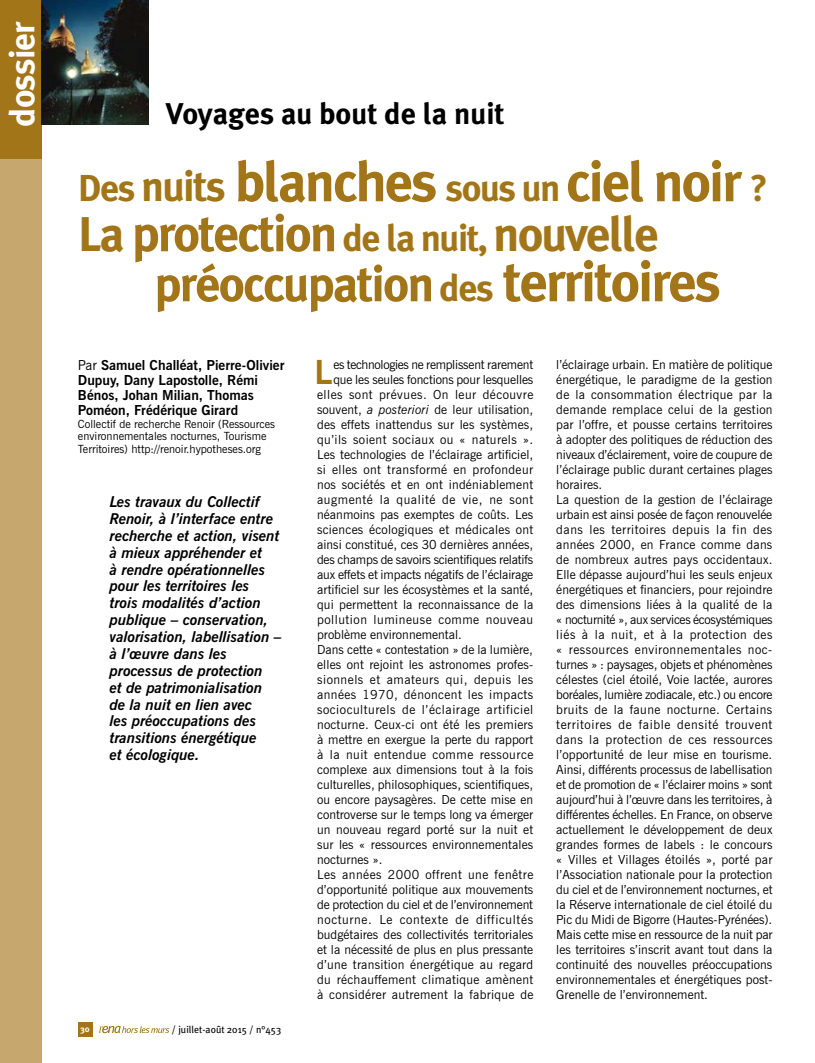
<style>
.page{position:relative;width:815px;height:1063px;background:#fff}
.page>*{position:absolute;margin:0;border:0;box-sizing:border-box;transform-origin:0 0}
.t1{font:700 56.25px "Meta Plus";letter-spacing:-.04em;color:#a27518}
.t2{font:700 50px "Meta Plus";letter-spacing:-.04em;color:#a27518}
.t3{font:700 48.75px "Meta Plus";letter-spacing:-.04em;color:#a27518}
.t4{font:700 35px "Meta Plus";letter-spacing:-.025em;color:#fff}
.t5{font:700 33.12px "News Gothic BT";color:#a27518}
.t6{font:700 30px "Meta Plus";color:#000}
.t7{font:italic 700 15px/16.9px "News Gothic BT";color:#000}
.t8{font:700 13.75px/15px "News Gothic BT";color:#000}
.t9{font:12.5px/15px "News Gothic BT";color:#000}
.t10{font:12.5px "News Gothic BT";letter-spacing:.04em;color:#000}
.t11{font:12.5px "News Gothic BT";letter-spacing:.02em;color:#000}
.t12{font:12.5px "News Gothic BT";letter-spacing:.03em;color:#000}
.t13{font:12.5px "News Gothic BT";letter-spacing:.025em;color:#000}
.t14{font:12.5px "News Gothic BT";letter-spacing:-.025em;color:#000}
.t15{font:12.5px "News Gothic BT";letter-spacing:.05em;color:#000}
.t16{font:12.5px "News Gothic BT";letter-spacing:.035em;color:#000}
.t17{font:12.5px "News Gothic BT";letter-spacing:.045em;color:#000}
.t18{font:11.25px/12.5px "News Gothic BT";color:#000}
.t19{font:10px "Meta Plus";color:#000}
.t20{font:700 8.75px "Meta Plus";color:#fff}
.s1{font-size:37.5px}
.s2{font-size:42.5px}
.s3{font-size:51.25px}
.s4{font-size:56.25px}
.s5{font-weight:400}
.s6{font-style:italic}
</style>
<div class="page">
<div style="left:0;top:124px;width:42px;height:939px;background:#c6a76d"></div>
<div style="left:0;top:0;width:42px;height:159px;background:#a27518"></div>
<img style="left:42px;top:0;width:106px;height:124px">
<div style="left:78px;top:1022px;width:14px;height:14px;background:#a27518"></div>
<svg style="left:99px;top:1026px;width:70px;height:7px"></svg>
<h3 class="t4" style="left:2px;top:127px;width:107px;rotate:-90deg">dossier</h3>
<h3 class="t6" style="left:166px;top:96px;width:340px">Voyages au bout de la nuit</h3>
<h1 class="t1" style="left:78px;top:149px;width:692px"><span class="s1">Des</span> <span class="s2">nuits</span> blanches <span class="s1">sous un</span> ciel noir <span class="s1">?</span></h1>
<h3 class="t3" style="left:78px;top:206px;width:583px">La <span class="s3">protection</span> <span class="s1">de la nuit,</span> nouvelle</h3>
<h2 class="t2" style="left:154px;top:255px;width:568px">préoccupation <span class="s1">des</span> <span class="s4">territoires</span></h2>
<p class="t8" style="left:78px;top:358px;width:208px"><span class="s5">Par</span> Samuel Challéat, Pierre-Olivier<br>Dupuy, Dany Lapostolle, Rémi<br>Bénos, Johan Milian, Thomas<br>Poméon, Frédérique Girard</p>
<p class="t18" style="left:78px;top:417px;width:199px">Collectif de recherche Renoir (Ressources environnementales nocturnes, Tourisme<br>Territoires) http://renoir.hypotheses.org</p>
<p class="t7" style="left:110px;top:493px;width:173px">Les travaux du Collectif<br>Renoir, à l’interface entre recherche et action, visent à mieux appréhender et<br>à rendre opérationnelles pour les territoires les<br>trois modalités d’action publique – conservation, valorisation, labellisation – à l’œuvre dans les processus de protection<br>et de patrimonialisation de la nuit en lien avec<br>les préoccupations des transitions énergétique<br>et écologique.</p>
<p class="t20" style="left:80px;top:1024px;width:11px">30</p>
<p class="t19" style="left:172px;top:1024px;width:111px">/ juillet-août 2015 / n°453</p>
<h3 class="t5" style="left:314px;top:352px;width:20px">L</h3>
<p class="t14" style="left:333px;top:357px;width:201px">es technologies ne remplissent rarement</p>
<p class="t9" style="left:333px;top:372px;width:201px">que les seules fonctions pour lesquelles</p>
<p class="t10" style="left:317px;top:387px;width:218px">elles sont prévues. On leur découvre</p>
<p class="t9" style="left:317px;top:402px;width:218px">souvent, <span class="s6">a posteriori</span> de leur utilisation,</p>
<p class="t9" style="left:317px;top:417px;width:218px">des effets inattendus sur les systèmes,</p>
<p class="t12" style="left:317px;top:432px;width:218px">qu’ils soient sociaux ou « naturels ».</p>
<p class="t9" style="left:317px;top:447px;width:218px">Les technologies de l’éclairage artificiel,</p>
<p class="t12" style="left:317px;top:462px;width:218px">si elles ont transformé en profondeur</p>
<p class="t11" style="left:317px;top:477px;width:218px">nos sociétés et en ont indéniablement</p>
<p class="t17" style="left:317px;top:492px;width:218px">augmenté la qualité de vie, ne sont</p>
<p class="t9" style="left:317px;top:507px;width:218px">néanmoins pas exemptes de coûts. Les</p>
<p class="t11" style="left:317px;top:522px;width:218px">sciences écologiques et médicales ont</p>
<p class="t9" style="left:317px;top:537px;width:218px">ainsi constitué, ces 30 dernières années,</p>
<p class="t9" style="left:317px;top:552px;width:218px">des champs de savoirs scientifiques relatifs</p>
<p class="t9" style="left:317px;top:567px;width:218px">aux effets et impacts négatifs de l’éclairage</p>
<p class="t9" style="left:317px;top:582px;width:218px">artificiel sur les écosystèmes et la santé,</p>
<p class="t9" style="left:317px;top:597px;width:218px">qui permettent la reconnaissance de la</p>
<p class="t10" style="left:317px;top:612px;width:218px">pollution lumineuse comme nouveau</p>
<p class="t9" style="left:317px;top:627px;width:146px">problème environnemental.</p>
<p class="t9" style="left:317px;top:642px;width:217px">Dans cette « contestation » de la lumière,</p>
<p class="t9" style="left:317px;top:657px;width:218px">elles ont rejoint les astronomes profes-</p>
<p class="t10" style="left:317px;top:672px;width:218px">sionnels et amateurs qui, depuis les</p>
<p class="t12" style="left:317px;top:687px;width:218px">années 1970, dénoncent les impacts</p>
<p class="t10" style="left:317px;top:702px;width:218px">socioculturels de l’éclairage artificiel</p>
<p class="t9" style="left:317px;top:717px;width:218px">nocturne. Ceux-ci ont été les premiers</p>
<p class="t9" style="left:317px;top:732px;width:218px">à mettre en exergue la perte du rapport</p>
<p class="t10" style="left:317px;top:747px;width:218px">à la nuit entendue comme ressource</p>
<p class="t9" style="left:317px;top:762px;width:218px">complexe aux dimensions tout à la fois</p>
<p class="t9" style="left:317px;top:777px;width:218px">culturelles, philosophiques, scientifiques,</p>
<p class="t9" style="left:317px;top:792px;width:218px">ou encore paysagères. De cette mise en</p>
<p class="t9" style="left:317px;top:807px;width:218px">controverse sur le temps long va émerger</p>
<p class="t9" style="left:317px;top:822px;width:218px">un nouveau regard porté sur la nuit et</p>
<p class="t9" style="left:317px;top:837px;width:218px">sur les « ressources environnementales</p>
<p class="t9" style="left:317px;top:852px;width:67px">nocturnes ».</p>
<p class="t16" style="left:317px;top:867px;width:218px">Les années 2000 offrent une fenêtre</p>
<p class="t9" style="left:317px;top:882px;width:218px">d’opportunité politique aux mouvements</p>
<p class="t9" style="left:317px;top:897px;width:218px">de protection du ciel et de l’environnement</p>
<p class="t15" style="left:317px;top:912px;width:218px">nocturne. Le contexte de difficultés</p>
<p class="t9" style="left:317px;top:927px;width:218px">budgétaires des collectivités territoriales</p>
<p class="t9" style="left:317px;top:942px;width:218px">et la nécessité de plus en plus pressante</p>
<p class="t11" style="left:317px;top:957px;width:218px">d’une transition énergétique au regard</p>
<p class="t13" style="left:317px;top:972px;width:218px">du réchauffement climatique amènent</p>
<p class="t13" style="left:317px;top:987px;width:218px">à considérer autrement la fabrique de</p>
<p class="t9" style="left:556px;top:357px;width:218px">l’éclairage urbain. En matière de politique énergétique, le paradigme de la gestion de la consommation électrique par la demande remplace celui de la gestion par l’offre, et pousse certains territoires à adopter des politiques de réduction des niveaux d’éclairement, voire de coupure de l’éclairage public durant certaines plages horaires.<br>La question de la gestion de l’éclairage urbain est ainsi posée de façon renouvelée dans les territoires depuis la fin des années 2000, en France comme dans de nombreux autres pays occidentaux.<br>Elle dépasse aujourd’hui les seuls enjeux énergétiques et financiers, pour rejoindre des dimensions liées à la qualité de la « nocturnité », aux services écosystémiques liés à la nuit, et à la protection des « ressources environnementales noc&shy;turnes » : paysages, objets et phénomènes célestes (ciel étoilé, Voie lactée, aurores boréales, lumière zodiacale, etc.) ou encore bruits de la faune nocturne. Certains territoires de faible densité trouvent dans la protection de ces ressources l’opportunité de leur mise en tourisme.<br>Ainsi, différents processus de labellisation et de promotion de « l’éclairer moins » sont aujourd’hui à l’œuvre dans les territoires, à différentes échelles. En France, on observe actuellement le développement de deux grandes formes de labels : le concours « Villes et Villages étoilés », porté par l’Association nationale pour la protection du ciel et de l’environnement nocturnes, et la Réserve internationale de ciel étoilé du Pic du Midi de Bigorre (Hautes-Pyrénées).<br>Mais cette mise en ressource de la nuit par les territoires s’inscrit avant tout dans la continuité des nouvelles préoccupations environnementales et énergétiques post-Grenelle de l’environnement.</p>
</div>
